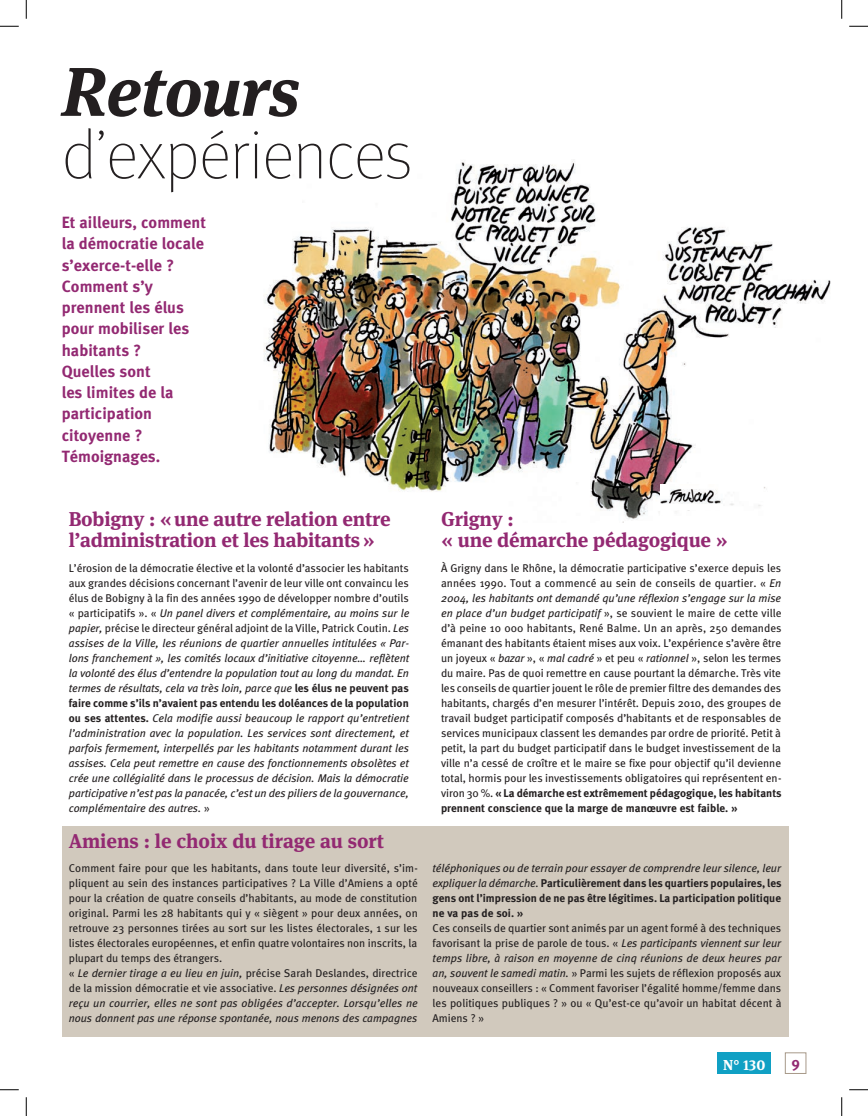
<style>
.page{position:relative;width:868px;height:1116px;background:#fff}
.page>*{position:absolute;margin:0;border:0;box-sizing:border-box;transform-origin:0 0}
.t1{font:100 68.75px "Meta";letter-spacing:-.01em;color:#231f20}
.t2{font:italic 700 68.75px "Meta Serif OT";letter-spacing:-.01em;color:#231f20}
.t3{font:700 20px/21.2px "Meta Serif OT";letter-spacing:-.01em;color:#932972}
.t4{font:700 16.25px/21.2px "Meta";letter-spacing:.005em;color:#932972}
.t5{font:15px "Meta Bold LF Caps";color:#932972}
.t6{font:700 14.38px "Meta Serif OT";color:#fff}
.t7{font:11.25px/15px "Meta";color:#231f20;text-align:justify}
.t8{font:italic 11.25px/15px "Meta";letter-spacing:-.005em;color:#231f20;text-align:justify}
.t9{font:700 11.25px/15px "Meta";letter-spacing:.005em;color:#231f20;text-align:justify}
.s1{font-style:normal}
.s2{font-weight:700;font-style:normal}
.s3{font-style:italic}
.s4{font-weight:700}
.s5{font-weight:400;font-style:italic}
</style>
<div class="page">
<div style="left:62px;top:825px;width:726px;height:211px;background:#d1c9bd"></div>
<div style="left:717px;top:1052px;width:53px;height:21px;background:#10a0c4"></div>
<div style="left:785px;top:1052px;width:21px;height:21px;border:1px solid #a79989"></div>
<img style="left:263px;top:161px;width:568px;height:361px">
<img style="left:660px;top:485px;width:62px;height:25px">
<svg style="left:0;top:25px;width:19px;height:2px"></svg>
<svg style="left:849px;top:25px;width:18px;height:2px"></svg>
<svg style="left:0;top:1089px;width:19px;height:1px"></svg>
<svg style="left:849px;top:1089px;width:18px;height:1px"></svg>
<svg style="left:25px;top:0;width:2px;height:19px"></svg>
<svg style="left:25px;top:1097px;width:2px;height:18px"></svg>
<svg style="left:841px;top:0;width:1px;height:19px"></svg>
<svg style="left:841px;top:1097px;width:1px;height:18px"></svg>
<h1 class="t2" style="left:62px;top:50px;width:240px">Retours</h1>
<h1 class="t1" style="left:62px;top:115px;width:352px">d’expériences</h1>
<h3 class="t4" style="left:62px;top:211px;width:146px">Et ailleurs, comment la démocratie locale s’exerce-t-elle ?<br>Comment s’y prennent les élus pour mobiliser les habitants ?<br>Quelles sont<br>les limites de la participation citoyenne ?<br>Témoignages.</h3>
<h2 class="t3" style="left:69px;top:508px;width:323px">Bobigny : «une autre relation entre l’administration et les habitants»</h2>
<p class="t8" style="left:69px;top:560px;width:342px"><span class="s1">L’érosion de la démocratie élective et la volonté d’associer les habitants aux grandes décisions concernant l’avenir de leur ville ont convaincu les élus de Bobigny à la fin des années 1990 de développer nombre d’outils « participatifs ». «</span> Un panel divers et complémentaire, au moins sur le papier, <span class="s1">précise le directeur général adjoint de la Ville, Patrick Coutin.</span> Les assises de la Ville, les réunions de quartier annuelles intitulées « Par&shy;lons franchement », les comités locaux d’initiative citoyenne… reflètent la volonté des élus d’entendre la population tout au long du mandat. En termes de résultats, cela va très loin, parce que <span class="s2">les élus ne peuvent pas faire comme s’ils n’avaient pas entendu les doléances de la population ou ses attentes.</span> Cela modifie aussi beaucoup le rapport qu’entretient l’administration avec la population. Les services sont directement, et parfois fermement, interpellés par les habitants notamment durant les assises. Cela peut remettre en cause des fonctionnements obsolètes et crée une collégialité dans le processus de décision. Mais la démocratie participative n’est pas la panacée, c’est un des piliers de la gouvernance, complémentaire des autres. <span class="s1">»</span></p>
<h2 class="t3" style="left:69px;top:831px;width:316px">Amiens : le choix du tirage au sort</h2>
<h2 class="t3" style="left:441px;top:508px;width:288px">Grigny :<br>« une démarche pédagogique »</h2>
<p class="t7" style="left:441px;top:560px;width:342px">À Grigny dans le Rhône, la démocratie participative s’exerce depuis les années 1990. Tout a commencé au sein de conseils de quartier. « <span class="s3">En 2004, les habitants ont demandé qu’une réflexion s’engage sur la mise en place d’un budget participatif</span> », se souvient le maire de cette ville d’à peine 10 000 habitants, René Balme. Un an après, 250 demandes émanant des habitants étaient mises aux voix. L’expérience s’avère être un joyeux « <span class="s3">bazar</span> », « <span class="s3">mal cadré</span> » et peu « <span class="s3">rationnel</span> », selon les termes du maire. Pas de quoi remettre en cause pourtant la démarche. Très vite les conseils de quartier jouent le rôle de premier filtre des demandes des habitants, chargés d’en mesurer l’intérêt. Depuis 2010, des groupes de travail budget participatif composés d’habitants et de responsables de services municipaux classent les demandes par ordre de priorité. Petit à petit, la part du budget participatif dans le budget investissement de la ville n’a cessé de croître et le maire se fixe pour objectif qu’il devienne total, hormis pour les investissements obligatoires qui représentent en&shy;viron 30 %. <span class="s4">« La démarche est extrêmement pédagogique, les habitants prennent conscience que la marge de manœuvre est faible. »</span></p>
<p class="t7" style="left:69px;top:860px;width:350px;text-align:left">Comment faire pour que les habitants, dans toute leur diversité, s’im&shy;pliquent au sein des instances participatives ? La Ville d’Amiens a opté pour la création de quatre conseils d’habitants, au mode de constitution original. Parmi les 28 habitants qui y « siègent » pour deux années, on retrouve 23 personnes tirées au sort sur les listes électorales, 1 sur les listes électorales européennes, et enfin quatre volontaires non inscrits, la plupart du temps des étrangers.<br>« <span class="s3">Le dernier tirage a eu lieu en juin,</span> précise Sarah Deslandes, directrice de la mission démocratie et vie associative. <span class="s3">Les personnes désignées ont reçu un courrier, elles ne sont pas obligées d’accepter. Lorsqu’elles ne nous donnent pas une réponse spontanée, nous menons des campagnes</span></p>
<p class="t9" style="left:432px;top:860px;width:350px"><span class="s5">téléphoniques ou de terrain pour essayer de comprendre leur silence, leur expliquer la démarche.</span> Particulièrement dans les quartiers populaires, les gens ont l’impression de ne pas être légitimes. La participation politique ne va pas de soi. »</p>
<p class="t7" style="left:432px;top:920px;width:350px">Ces conseils de quartier sont animés par un agent formé à des techniques favorisant la prise de parole de tous. « <span class="s3">Les participants viennent sur leur temps libre, à raison en moyenne de cinq réunions de deux heures par an, souvent le samedi matin.</span> » Parmi les sujets de réflexion proposés aux nouveaux conseillers : « Comment favoriser l’égalité homme/femme dans les politiques publiques ? » ou « Qu’est-ce qu’avoir un habitat décent à Amiens ? »</p>
<p class="t6" style="left:723px;top:1056px;width:44px">n° 130</p>
<h3 class="t5" style="left:791px;top:1056px;width:10px">9</h3>
</div>
